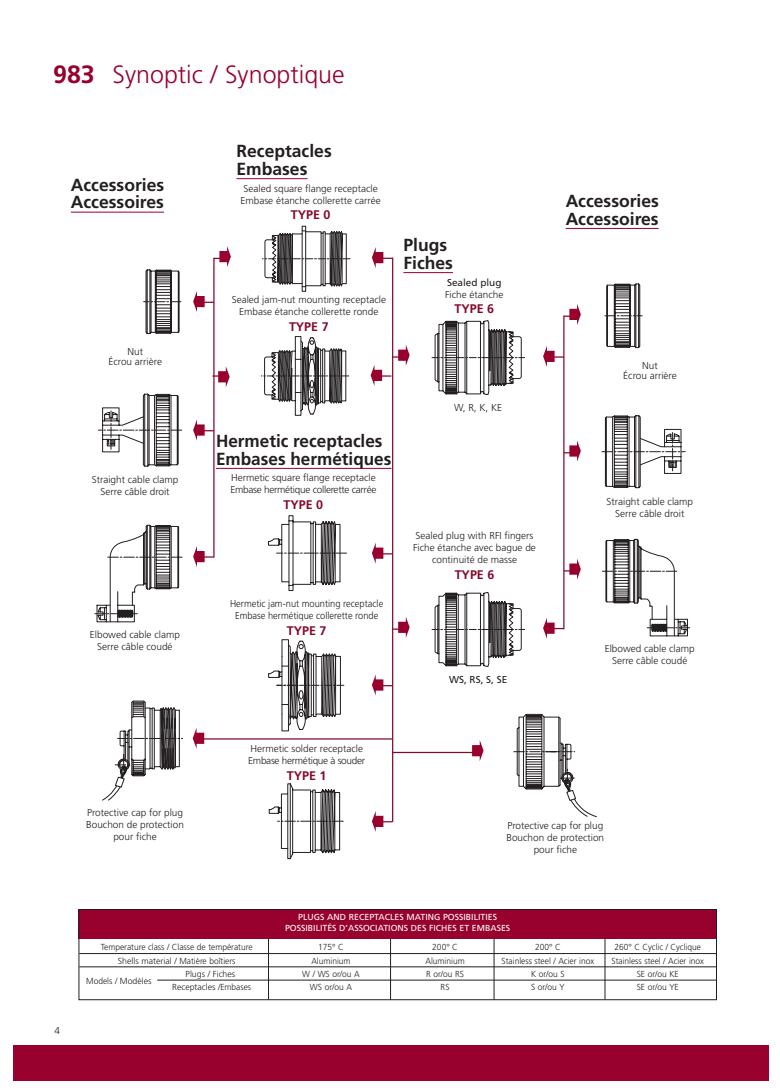
<style>
.page{position:relative;width:780px;height:1088px;background:#fff}
.page>*{position:absolute;margin:0;border:0;box-sizing:border-box;transform-origin:0 0}
.t1{font:300 25px "Frutiger";color:#98012d}
.t2{font:700 17.5px/17.5px "Frutiger";color:#231f20}
.t3{font:700 12.5px "Frutiger";color:#840a2b}
.t4{font:300 10px/12px "Frutiger";color:#231f20;text-align:center}
.t5{font:300 10px/12px "Frutiger";color:#231f20;text-align:center;scale:.93 1}
.t6{font:300 10px/12px "Frutiger";letter-spacing:-.03em;color:#231f20}
.t7{font:10px "Frutiger";color:#231f20}
.t8{font:300 8.75px "Frutiger";color:#231f20;scale:.96 1}
.t9{font:8.75px/11.2px "Frutiger";color:#fff;text-align:center}
.t10{font:300 8.75px "Frutiger";color:#231f20}
.s1{font-weight:700}
</style>
<div class="page">
<div style="left:14px;top:1045px;width:754px;height:36px;background:#98012d"></div>
<svg style="left:262px;top:226px;width:88px;height:66px"></svg>
<hr style="left:236px;top:178px;width:71px;height:1px;background:#98012d">
<hr style="left:403px;top:272px;width:50px;height:1px;background:#98012d">
<hr style="left:565px;top:228px;width:93px;height:1px;background:#98012d">
<hr style="left:71px;top:212px;width:93px;height:1px;background:#98012d">
<svg style="left:261px;top:336px;width:88px;height:80px"></svg>
<svg style="left:268px;top:515px;width:78px;height:76px"></svg>
<hr style="left:288px;top:524px;width:1px;height:58px;background:#231f20">
<svg style="left:143px;top:269px;width:38px;height:65px"></svg>
<svg style="left:102px;top:700px;width:81px;height:101px"></svg>
<svg style="left:98px;top:393px;width:84px;height:74px"></svg>
<svg style="left:95px;top:525px;width:87px;height:97px"></svg>
<svg style="left:268px;top:639px;width:76px;height:92px"></svg>
<svg style="left:604px;top:283px;width:38px;height:66px"></svg>
<svg style="left:602px;top:415px;width:83px;height:73px"></svg>
<svg style="left:602px;top:539px;width:87px;height:97px"></svg>
<svg style="left:432px;top:320px;width:92px;height:75px"></svg>
<svg style="left:432px;top:592px;width:92px;height:75px"></svg>
<svg style="left:513px;top:714px;width:84px;height:103px"></svg>
<hr style="left:558px;top:717px;width:1px;height:35px;background:#231f20">
<svg style="left:268px;top:783px;width:75px;height:76px"></svg>
<hr style="left:287px;top:794px;width:1px;height:54px;background:#231f20">
<hr style="left:290px;top:784px;width:1px;height:74px;background:#231f20">
<svg style="left:212px;top:366px;width:18px;height:21px"></svg>
<svg style="left:214px;top:246px;width:17px;height:21px"></svg>
<svg style="left:193px;top:419px;width:20px;height:22px"></svg>
<svg style="left:193px;top:546px;width:21px;height:21px"></svg>
<svg style="left:193px;top:291px;width:20px;height:21px"></svg>
<hr style="left:213px;top:258px;width:1px;height:299px;background:#840a2b">
<svg style="left:564px;top:440px;width:17px;height:22px"></svg>
<svg style="left:563px;top:304px;width:18px;height:21px"></svg>
<svg style="left:543px;top:618px;width:21px;height:21px"></svg>
<svg style="left:543px;top:346px;width:20px;height:21px"></svg>
<hr style="left:563px;top:316px;width:1px;height:313px;background:#840a2b">
<svg style="left:393px;top:617px;width:16px;height:21px"></svg>
<hr style="left:392px;top:752px;width:84px;height:1px;background:#840a2b">
<svg style="left:472px;top:740px;width:11px;height:21px"></svg>
<svg style="left:370px;top:345px;width:39px;height:41px"></svg>
<svg style="left:372px;top:543px;width:20px;height:21px"></svg>
<svg style="left:372px;top:674px;width:20px;height:21px"></svg>
<hr style="left:202px;top:738px;width:191px;height:1px;background:#840a2b">
<svg style="left:193px;top:728px;width:11px;height:21px"></svg>
<svg style="left:372px;top:811px;width:20px;height:21px"></svg>
<svg style="left:372px;top:247px;width:20px;height:21px"></svg>
<hr style="left:392px;top:258px;width:1px;height:564px;background:#840a2b">
<hr style="left:216px;top:468px;width:175px;height:1px;background:#98012d">
<svg style="left:563px;top:558px;width:18px;height:22px"></svg>
<div style="left:79px;top:909px;width:637px;height:30px;background:#98012d"></div>
<div style="left:79px;top:909px;width:637px;height:91px;border:1px solid #231f20"></div>
<hr style="left:79px;top:953px;width:637px;height:1px;background:#231f20">
<hr style="left:79px;top:966px;width:637px;height:1px;background:#231f20">
<hr style="left:157px;top:980px;width:559px;height:1px;background:#231f20">
<hr style="left:390px;top:938px;width:1px;height:62px;background:#231f20">
<hr style="left:493px;top:938px;width:1px;height:62px;background:#231f20">
<hr style="left:604px;top:938px;width:1px;height:61px;background:#231f20">
<hr style="left:268px;top:938px;width:1px;height:62px;background:#231f20">
<h1 class="t1" style="left:53px;top:64px;width:293px"><span class="s1">983</span> Synoptic / Synoptique</h1>
<h2 class="t2" style="left:71px;top:177px;width:95px">Accessories<br>Accessoires</h2>
<p class="t4" style="left:108px;top:347px;width:55px;line-height:10px">Nut<br>Écrou arrière</p>
<p class="t4" style="left:92px;top:474px;width:88px">Straight cable clamp<br>Serre câble droit</p>
<p class="t4" style="left:90px;top:629px;width:91px">Elbowed cable clamp<br>Serre câble coudé</p>
<p class="t4" style="left:86px;top:807px;width:99px">Protective cap for plug<br>Bouchon de protection pour fiche</p>
<h2 class="t2" style="left:236px;top:144px;width:97px">Receptacles<br>Embases</h2>
<p class="t4" style="left:240px;top:183px;width:142px">Sealed square flange receptacle<br>Embase étanche collerette carrée</p>
<p class="t3" style="left:291px;top:210px;width:41px">TYPE 0</p>
<p class="t4" style="left:232px;top:294px;width:156px">Sealed jam-nut mounting receptacle<br>Embase étanche collerette ronde</p>
<p class="t3" style="left:289px;top:321px;width:41px">TYPE 7</p>
<h2 class="t2" style="left:403px;top:238px;width:51px">Plugs<br>Fiches</h2>
<p class="t7" style="left:447px;top:278px;width:56px">Sealed plug</p>
<p class="t4" style="left:445px;top:289px;width:60px">Fiche étanche</p>
<p class="t3" style="left:454px;top:304px;width:41px">TYPE 6</p>
<h2 class="t2" style="left:216px;top:433px;width:177px">Hermetic receptacles<br>Embases hermétiques</h2>
<p class="t6" style="left:230px;top:473px;width:147px">Hermetic square flange receptacle<br>Embase hermétique collerette carrée</p>
<p class="t3" style="left:283px;top:500px;width:41px">TYPE 0</p>
<p class="t5" style="left:230px;top:599px;width:166px">Hermetic jam-nut mounting receptacle<br>Embase hermétique collerette ronde</p>
<p class="t3" style="left:287px;top:626px;width:41px">TYPE 7</p>
<p class="t4" style="left:454px;top:402px;width:50px">W, R, K, KE</p>
<p class="t4" style="left:413px;top:530px;width:124px">Sealed plug with RFI fingers<br>Fiche étanche avec bague de continuité de masse</p>
<p class="t3" style="left:454px;top:569px;width:41px">TYPE 6</p>
<p class="t7" style="left:449px;top:676px;width:60px">WS, RS, S, SE</p>
<h2 class="t2" style="left:565px;top:194px;width:95px">Accessories<br>Accessoires</h2>
<p class="t4" style="left:623px;top:361px;width:55px;line-height:10px">Nut<br>Écrou arrière</p>
<p class="t4" style="left:606px;top:496px;width:88px">Straight cable clamp<br>Serre câble droit</p>
<p class="t4" style="left:604px;top:643px;width:91px">Elbowed cable clamp<br>Serre câble coudé</p>
<p class="t4" style="left:248px;top:743px;width:118px;text-align:left">Hermetic solder receptacle<br>Embase hermétique à souder</p>
<p class="t3" style="left:287px;top:770px;width:41px">TYPE 1</p>
<p class="t4" style="left:506px;top:820px;width:99px">Protective cap for plug<br>Bouchon de protection pour fiche</p>
<p class="t9" style="left:285px;top:912px;width:227px">PLUGS AND RECEPTACLES MATING POSSIBILITIES<br>POSSIBILITÉS D’ASSOCIATIONS DES FICHES ET EMBASES</p>
<p class="t4" style="left:54px;top:1025px;width:7px">4</p>
<p class="t8" style="left:101px;top:944px;width:159px">Temperature class / Classe de température</p>
<p class="t8" style="left:318px;top:944px;width:28px">175° C</p>
<p class="t8" style="left:432px;top:944px;width:28px">200° C</p>
<p class="t8" style="left:535px;top:944px;width:28px">200° C</p>
<p class="t8" style="left:614px;top:944px;width:92px">260° C Cyclic / Cyclique</p>
<p class="t10" style="left:118px;top:957px;width:119px">Shells material / Matière boîtiers</p>
<p class="t8" style="left:311px;top:957px;width:42px">Aluminium</p>
<p class="t8" style="left:425px;top:957px;width:42px">Aluminium</p>
<p class="t8" style="left:501px;top:957px;width:98px">Stainless steel / Acier inox</p>
<p class="t8" style="left:611px;top:957px;width:98px">Stainless steel / Acier inox</p>
<p class="t10" style="left:186px;top:970px;width:51px">Plugs / Fiches</p>
<p class="t8" style="left:302px;top:970px;width:61px">W / WS or/ou A</p>
<p class="t8" style="left:426px;top:970px;width:41px">R or/ou RS</p>
<p class="t8" style="left:531px;top:970px;width:37px">K or/ou S</p>
<p class="t8" style="left:636px;top:970px;width:45px">SE or/ou KE</p>
<p class="t10" style="left:172px;top:983px;width:80px">Receptacles /Embases</p>
<p class="t8" style="left:310px;top:983px;width:45px">WS or/ou A</p>
<p class="t8" style="left:440px;top:983px;width:11px">RS</p>
<p class="t8" style="left:531px;top:983px;width:37px">S or/ou Y</p>
<p class="t8" style="left:636px;top:983px;width:45px">SE or/ou YE</p>
<p class="t8" style="left:86px;top:977px;width:69px">Models / Modèles</p>
</div>
